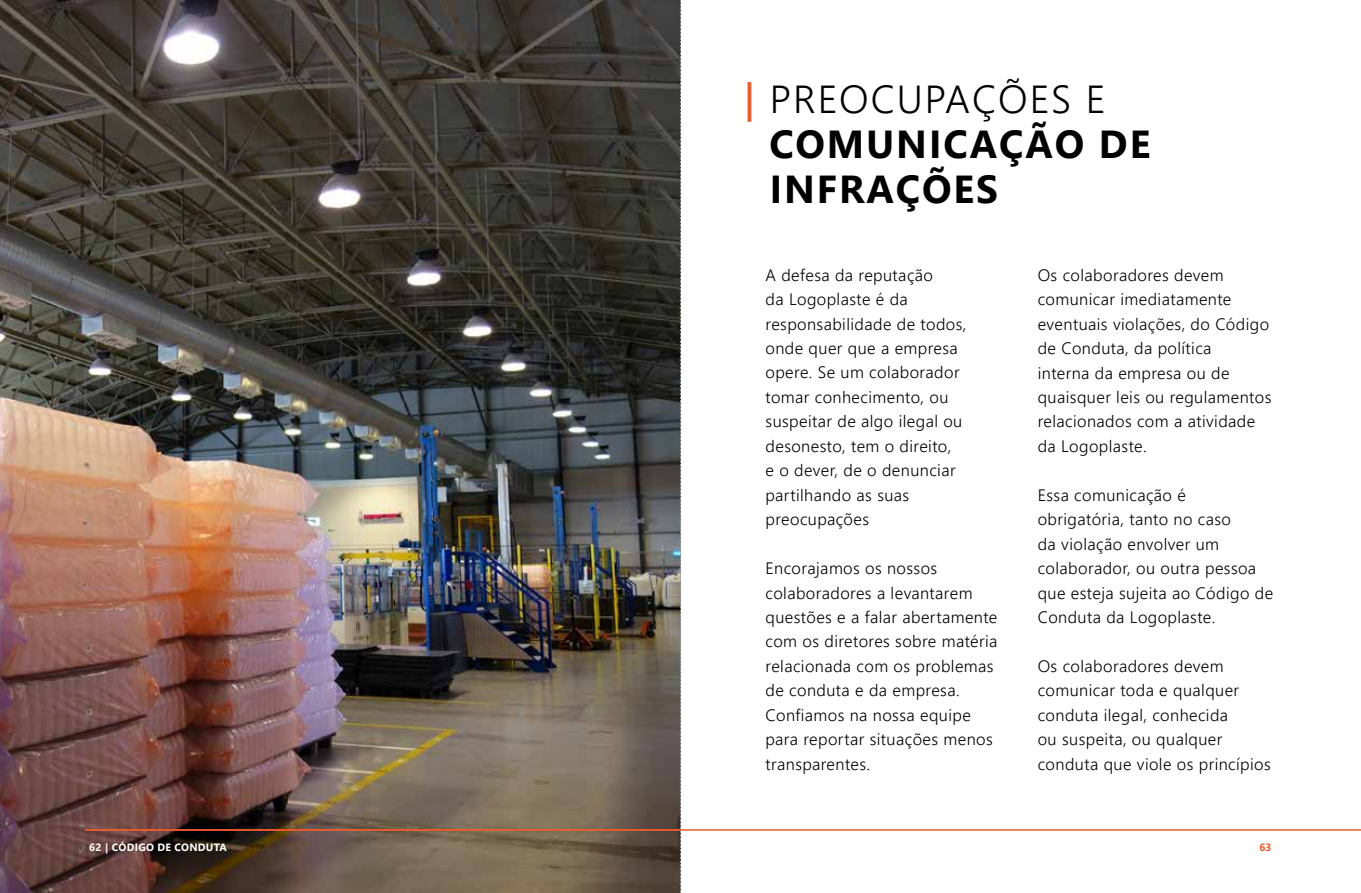
<style>
.page{position:relative;width:1361px;height:893px;background:#fff}
.page>*{position:absolute;margin:0;border:0;box-sizing:border-box;transform-origin:0 0}
.t1{font:700 39px/45px "Segoe UI";letter-spacing:.05em;color:#000}
.t2{font:300 16.5px/24.5px "Segoe UI";letter-spacing:.025em;color:#000}
.t3{font:700 10.5px "Segoe UI";letter-spacing:.025em;color:#fff}
.t4{font:700 10.5px "Segoe UI";color:#eb5c2e}
.s1{font-weight:600;color:#eb5c2e}
.s2{font-weight:300}
</style>
<div class="page">
<img style="left:0;top:0;width:680px;height:893px">
<hr style="left:680px;top:829px;width:681px;height:2px;background:#eb5c2e">
<hr style="left:85px;top:829px;width:595px;height:2px;background:#eb5c2e">
<svg style="left:680px;top:0;width:1px;height:893px"></svg>
<h1 class="t1" style="left:769px;top:77px;width:382px;text-indent:-25px"><span class="s1">|</span> <span class="s2">PREOCUPAÇÕES E<br></span>COMUNICAÇÃO DE<br>INFRAÇÕES</h1>
<p class="t2" style="left:765px;top:262px;width:202px">A defesa da reputação<br>da Logoplaste é da responsabilidade de todos, onde quer que a empresa opere. Se um colaborador tomar conhecimento, ou suspeitar de algo ilegal ou desonesto, tem o direito,<br>e o dever, de o denunciar partilhando as suas preocupações</p>
<p class="t2" style="left:765px;top:555px;width:233px">Encorajamos os nossos colaboradores a levantarem questões e a falar abertamente com os diretores sobre matéria relacionada com os problemas de conduta e da empresa.<br>Confiamos na nossa equipe para reportar situações menos transparentes.</p>
<p class="t2" style="left:1037px;top:262px;width:235px">Os colaboradores devem comunicar imediatamente eventuais violações, do Código de Conduta, da política<br>interna da empresa ou de quaisquer leis ou regulamentos relacionados com a atividade da Logoplaste.</p>
<p class="t2" style="left:1037px;top:482px;width:237px">Essa comunicação é obrigatória, tanto no caso<br>da violação envolver um colaborador, ou outra pessoa que esteja sujeita ao Código de<br>Conduta da Logoplaste.</p>
<p class="t2" style="left:1037px;top:653px;width:235px">Os colaboradores devem comunicar toda e qualquer conduta ilegal, conhecida<br>ou suspeita, ou qualquer conduta que viole os princípios</p>
<p class="t3" style="left:89px;top:838px;width:139px">62 | CÓDIGO DE CONDUTA</p>
<p class="t4" style="left:1259px;top:838px;width:14px">63</p>
</div>
